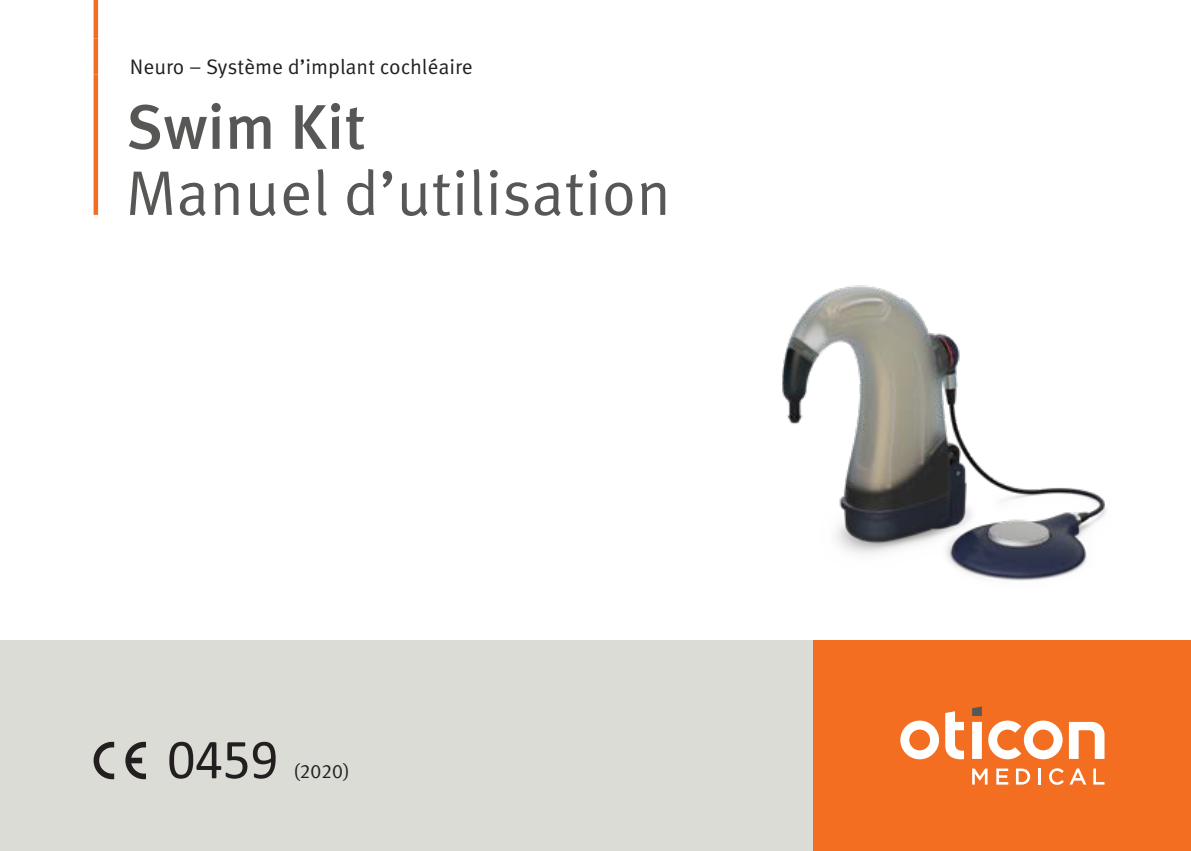
<style>
.page{position:relative;width:1191px;height:851px;background:#fff}
.page>*{position:absolute;margin:0;border:0;box-sizing:border-box;transform-origin:0 0}
.t1{font:63px "Meta Pro OM";color:#575855}
.t2{font:500 63px "Meta Pro OM";color:#575855}
.t3{font:56.7px "Calibri";color:#231f20;scale:.96 1}
.t4{font:21px "Meta Pro OM";color:#231f20}
.t5{font:19.5px "Meta Pro OM";color:#231f20}
</style>
<div class="page">
<div style="left:0;top:640px;width:825px;height:210px;background:#dcdcd7"></div>
<div style="left:814px;top:640px;width:377px;height:210px;background:#f36e21"></div>
<svg style="left:972px;top:768px;width:15px;height:16px"></svg>
<svg style="left:996px;top:768px;width:12px;height:16px"></svg>
<svg style="left:1016px;top:768px;width:14px;height:16px"></svg>
<hr style="left:1038px;top:768px;width:3px;height:16px;background:#fff">
<svg style="left:1049px;top:768px;width:14px;height:16px"></svg>
<svg style="left:1069px;top:768px;width:17px;height:16px"></svg>
<svg style="left:1093px;top:768px;width:11px;height:16px"></svg>
<svg style="left:900px;top:720px;width:39px;height:39px"></svg>
<svg style="left:945px;top:711px;width:19px;height:48px"></svg>
<svg style="left:988px;top:720px;width:74px;height:39px"></svg>
<svg style="left:972px;top:706px;width:10px;height:52px"></svg>
<svg style="left:1069px;top:721px;width:35px;height:37px"></svg>
<img style="left:782px;top:285px;width:324px;height:296px">
<svg style="left:94px;top:741px;width:52px;height:38px"></svg>
<hr style="left:94px;top:0;width:4px;height:38px;background:#f36e21">
<hr style="left:94px;top:38px;width:4px;height:36px;background:#f36e21">
<hr style="left:94px;top:74px;width:4px;height:141px;background:#f36e21">
<p class="t4" style="left:130px;top:55px;width:344px">Neuro – Système d’implant cochléaire</p>
<h1 class="t2" style="left:126px;top:88px;width:242px">Swim Kit</h1>
<h1 class="t1" style="left:126px;top:155px;width:547px">Manuel d’utilisation</h1>
<h2 class="t3" style="left:167px;top:723px;width:117px">0459</h2>
<p class="t5" style="left:293px;top:759px;width:58px">(2020)</p>
</div>
